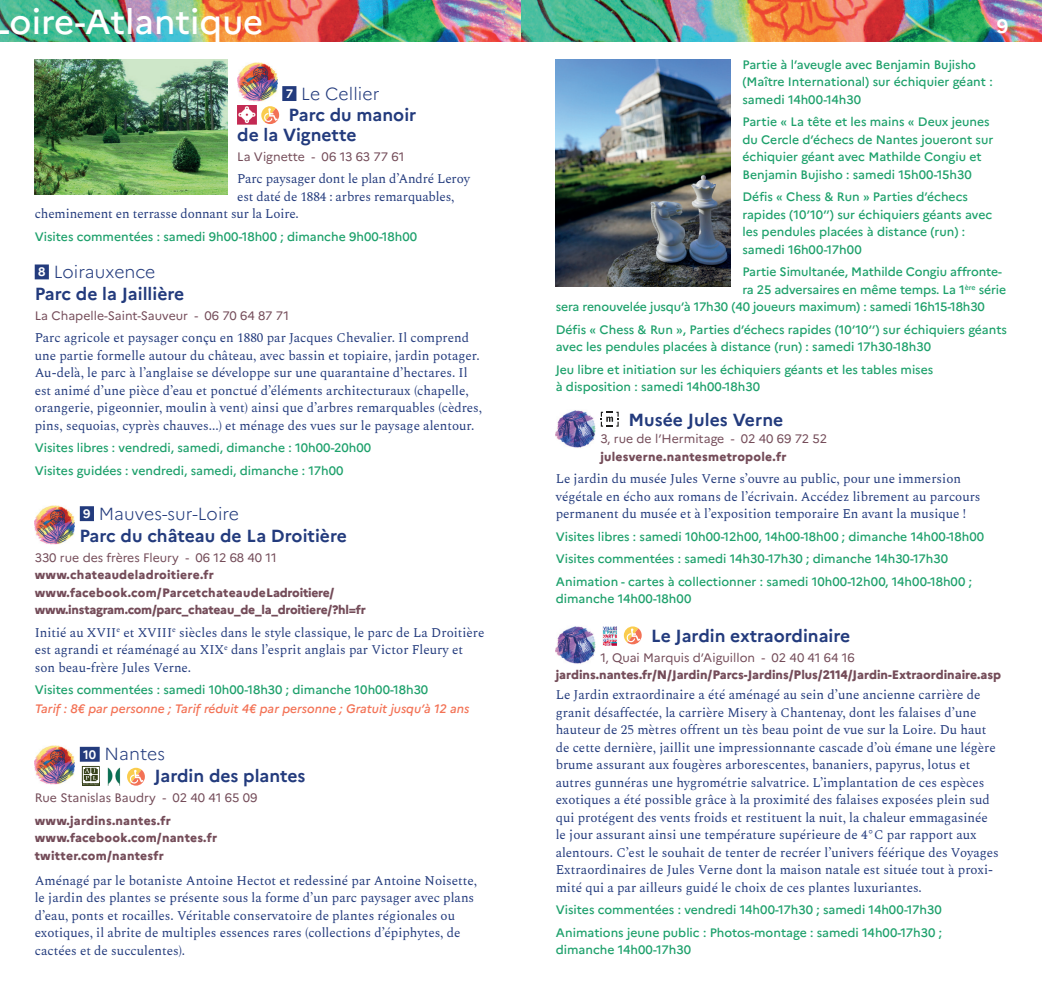
<style>
.page{position:relative;width:1042px;height:993px;background:#fff}
.page>*{position:absolute;margin:0;border:0;box-sizing:border-box;transform-origin:0 0}
.t1{font:500 34.65px "Marianne";color:#fff}
.t2{font:700 19.25px "Marianne";color:#fff}
.Nom_jardin{font:700 17.5px/19.2px "Marianne";color:#233b7d}
.Lieu{font:300 17.5px "Marianne";letter-spacing:.005em;color:#233b7d}
.visites{font:300 17.5px "Marianne";letter-spacing:.005em;color:#233b7d}
.Lieu-2{font:700 17.5px "Marianne";color:#233b7d}
.txt_courant{font:13.12px/17.5px "Spectral";color:#233b7d}
.visites-2{font:500 12.25px/17.5px "Marianne";color:#1ea16c}
.adresse_tel{font:12.25px/17.5px "Marianne";color:#744c59}
.adresse_tel-2{font:800 12.25px/17.5px "Marianne";color:#744c59}
.site_web{font:800 12.25px "Marianne";color:#744c59}
.site_web-2{font:800 12.25px/17.5px "Marianne";letter-spacing:.02em;color:#744c59}
.tarif{font:italic 500 12.25px "Marianne";color:#f37255}
.s1{font-weight:800}
.s2{font-weight:700;font-size:12.25px;color:#fff}
.s3{font-weight:400}
</style>
<div class="page">
<img style="left:0;top:0;width:1042px;height:41px">
<img style="left:556px;top:410px;width:40px;height:38px">
<svg style="left:601px;top:411px;width:18px;height:15px"></svg>
<img style="left:556px;top:626px;width:40px;height:38px">
<img style="left:602px;top:626px;width:15px;height:19px">
<svg style="left:624px;top:626px;width:18px;height:18px"></svg>
<div style="left:282px;top:86px;width:14px;height:15px;background:#233b7d"></div>
<div style="left:35px;top:264px;width:14px;height:15px;background:#233b7d"></div>
<div style="left:80px;top:506px;width:14px;height:15px;background:#233b7d"></div>
<div style="left:80px;top:746px;width:20px;height:15px;background:#233b7d"></div>
<img style="left:237px;top:62px;width:40px;height:39px">
<img style="left:237px;top:105px;width:19px;height:19px">
<svg style="left:261px;top:106px;width:18px;height:18px"></svg>
<img style="left:35px;top:505px;width:40px;height:39px">
<img style="left:35px;top:745px;width:40px;height:39px">
<hr style="left:82px;top:782px;width:18px;height:3px;background:#37421a">
<svg style="left:82px;top:766px;width:18px;height:18px"></svg>
<img style="left:107px;top:767px;width:14px;height:18px">
<svg style="left:127px;top:767px;width:18px;height:18px"></svg>
<img style="left:556px;top:60px;width:174px;height:226px">
<img style="left:35px;top:60px;width:192px;height:134px">
<h1 class="t1" style="left:-9px;top:-6px;width:274px">Loire-Atlantique</h1>
<h2 class="t2" style="left:997px;top:11px;width:13px">9</h2>
<p class="visites-2" style="left:742px;top:55px;width:252px">Partie à l’aveugle avec Benjamin Bujisho (Maître International) sur échiquier géant : samedi 14h00-14h30</p>
<p class="visites-2" style="left:742px;top:112px;width:252px">Partie « La tête et les mains « Deux jeunes du Cercle d’échecs de Nantes joueront sur échiquier géant avec Mathilde Congiu et Benjamin Bujisho : samedi 15h00-15h30</p>
<p class="visites-2" style="left:742px;top:187px;width:251px">Défis « Chess &amp; Run » Parties d’échecs rapides (10’10’’) sur échiquiers géants avec les pendules placées à distance (run) : samedi 16h00-17h00</p>
<p class="visites-2" style="left:742px;top:262px;width:261px">Partie Simultanée, Mathilde Congiu affronte-</p>
<p class="visites-2" style="left:742px;top:280px;width:265px">ra 25 adversaires en même temps. La 1<sup>ère</sup> série</p>
<p class="visites-2" style="left:556px;top:297px;width:431px">sera renouvelée jusqu’à 17h30 (40 joueurs maximum) : samedi 16h15-18h30</p>
<p class="visites-2" style="left:556px;top:319px;width:453px">Défis « Chess &amp; Run », Parties d’échecs rapides (10’10’’) sur échiquiers géants avec les pendules placées à distance (run) : samedi 17h30-18h30</p>
<p class="visites-2" style="left:556px;top:359px;width:379px">Jeu libre et initiation sur les échiquiers géants et les tables mises à disposition : samedi 14h00-18h30</p>
<p class="Lieu-2" style="left:628px;top:405px;width:156px">Musée Jules Verne</p>
<p class="adresse_tel" style="left:600px;top:429px;width:228px">3, rue de l’Hermitage - 02 40 69 72 52 <span class="s1">julesverne.nantesmetropole.fr</span></p>
<p class="txt_courant" style="left:556px;top:469px;width:426px">Le jardin du musée Jules Verne s’ouvre au public, pour une immersion végétale en écho aux romans de l’écrivain. Accédez librement au parcours permanent du musée et à l’exposition temporaire En avant la musique !</p>
<p class="visites-2" style="left:556px;top:526px;width:430px">Visites libres : samedi 10h00-12h00, 14h00-18h00 ; dimanche 14h00-18h00</p>
<p class="visites-2" style="left:556px;top:548px;width:394px">Visites commentées : samedi 14h30-17h30 ; dimanche 14h30-17h30</p>
<p class="visites-2" style="left:556px;top:571px;width:418px">Animation - cartes à collectionner : samedi 10h00-12h00, 14h00-18h00 ; dimanche 14h00-18h00</p>
<p class="Nom_jardin" style="left:651px;top:624px;width:201px">Le Jardin extraordinaire</p>
<p class="adresse_tel" style="left:600px;top:647px;width:256px">1, Quai Marquis d’Aiguillon - 02 40 41 64 16</p>
<p class="site_web" style="left:556px;top:665px;width:447px">jardins.nantes.fr/N/Jardin/Parcs-Jardins/Plus/2114/Jardin-Extraordinaire.asp</p>
<p class="txt_courant" style="left:556px;top:685px;width:445px">Le Jardin extraordinaire a été aménagé au sein d’une ancienne carrière de granit désaffectée, la carrière Misery à Chantenay, dont les falaises d’une hauteur de 25 mètres offrent un tès beau point de vue sur la Loire. Du haut de cette dernière, jaillit une impressionnante cascade d’où émane une légère brume assurant aux fougères arborescentes, bananiers, papyrus, lotus et autres gunnéras une hygrométrie salvatrice. L’implantation de ces espèces exotiques a été possible grâce à la proximité des falaises exposées plein sud qui protégent des vents froids et restituent la nuit, la chaleur emmagasinée le jour assurant ainsi une température supérieure de 4°C par rapport aux alentours. C’est le souhait de tenter de recréer l’univers féérique des Voyages Extraordinaires de Jules Verne dont la maison natale est située tout à proxi&shy;mité qui a par ailleurs guidé le choix de ces plantes luxuriantes.</p>
<p class="visites-2" style="left:556px;top:899px;width:388px">Visites commentées : vendredi 14h00-17h30 ; samedi 14h00-17h30</p>
<p class="visites-2" style="left:556px;top:922px;width:388px">Animations jeune public : Photos-montage : samedi 14h00-17h30 ; dimanche 14h00-17h30</p>
<p class="Lieu" style="left:286px;top:80px;width:95px"><span class="s2">7</span> Le Cellier</p>
<p class="Nom_jardin" style="left:237px;top:104px;width:181px;text-indent:51px">Parc du manoir de la Vignette</p>
<p class="adresse_tel" style="left:237px;top:146px;width:169px">La Vignette - 06 13 63 77 61</p>
<p class="txt_courant" style="left:237px;top:169px;width:234px">Parc paysager dont le plan d’André Leroy</p>
<p class="txt_courant" style="left:237px;top:186px;width:219px">est daté de 1884 : arbres remarquables,</p>
<p class="txt_courant" style="left:35px;top:204px;width:266px">cheminement en terrasse donnant sur la Loire.</p>
<p class="visites-2" style="left:35px;top:226px;width:384px">Visites commentées : samedi 9h00-18h00 ; dimanche 9h00-18h00</p>
<p class="Lieu" style="left:38px;top:258px;width:119px"><span class="s2">8</span> Loirauxence</p>
<p class="Nom_jardin" style="left:35px;top:282px;width:151px">Parc de la Jaillière</p>
<p class="adresse_tel" style="left:35px;top:305px;width:256px">La Chapelle-Saint-Sauveur - 06 70 64 87 71</p>
<p class="txt_courant" style="left:35px;top:328px;width:449px">Parc agricole et paysager conçu en 1880 par Jacques Chevalier. Il comprend une partie formelle autour du château, avec bassin et topiaire, jardin potager.<br>Au-delà, le parc à l’anglaise se développe sur une quarantaine d’hectares. Il est animé d’une pièce d’eau et ponctué d’éléments architecturaux (chapelle, orangerie, pigeonnier, moulin à vent) ainsi que d’arbres remarquables (cèdres, pins, sequoias, cyprès chauves...) et ménage des vues sur le paysage alentour.</p>
<p class="visites-2" style="left:35px;top:438px;width:338px">Visites libres : vendredi, samedi, dimanche : 10h00-20h00</p>
<p class="visites-2" style="left:35px;top:460px;width:310px">Visites guidées : vendredi, samedi, dimanche : 17h00</p>
<p class="visites" style="left:83px;top:500px;width:157px"><span class="s2">9</span> Mauves-sur-Loire</p>
<p class="Nom_jardin" style="left:79px;top:524px;width:269px">Parc du château de La Droitière</p>
<p class="adresse_tel-2" style="left:35px;top:547px;width:332px"><span class="s3">330 rue des frères Fleury - 06 12 68 40 11 </span>www.chateaudeladroitiere.fr www.facebook.com/ParcetchateaudeLadroitiere/ www.instagram.com/parc_chateau_de_la_droitiere/?hl=fr</p>
<p class="txt_courant" style="left:35px;top:622px;width:451px">Initié au XVII<sup>e</sup> et XVIII<sup>e</sup> siècles dans le style classique, le parc de La Droitière est agrandi et réaménagé au XIX<sup>e</sup> dans l’esprit anglais par Victor Fleury et son beau-frère Jules Verne.</p>
<p class="visites-2" style="left:35px;top:679px;width:395px">Visites commentées : samedi 10h00-18h30 ; dimanche 10h00-18h30</p>
<p class="tarif" style="left:35px;top:699px;width:436px">Tarif : 8€ par personne ; Tarif réduit 4€ par personne ; Gratuit jusqu’à 12 ans</p>
<p class="Lieu" style="left:83px;top:740px;width:83px"><span class="s2">10</span> Nantes</p>
<p class="Nom_jardin" style="left:154px;top:764px;width:153px">Jardin des plantes</p>
<p class="adresse_tel" style="left:35px;top:787px;width:224px">Rue Stanislas Baudry - 02 40 41 65 09</p>
<p class="site_web-2" style="left:35px;top:810px;width:184px">www.jardins.nantes.fr www.facebook.com/nantes.fr twitter.com/nantesfr</p>
<p class="txt_courant" style="left:35px;top:870px;width:444px">Aménagé par le botaniste Antoine Hectot et redessiné par Antoine Noisette, le jardin des plantes se présente sous la forme d’un parc paysager avec plans d’eau, ponts et rocailles. Véritable conservatoire de plantes régionales ou exotiques, il abrite de multiples essences rares (collections d’épiphytes, de cactées et de succulentes).</p>
</div>
